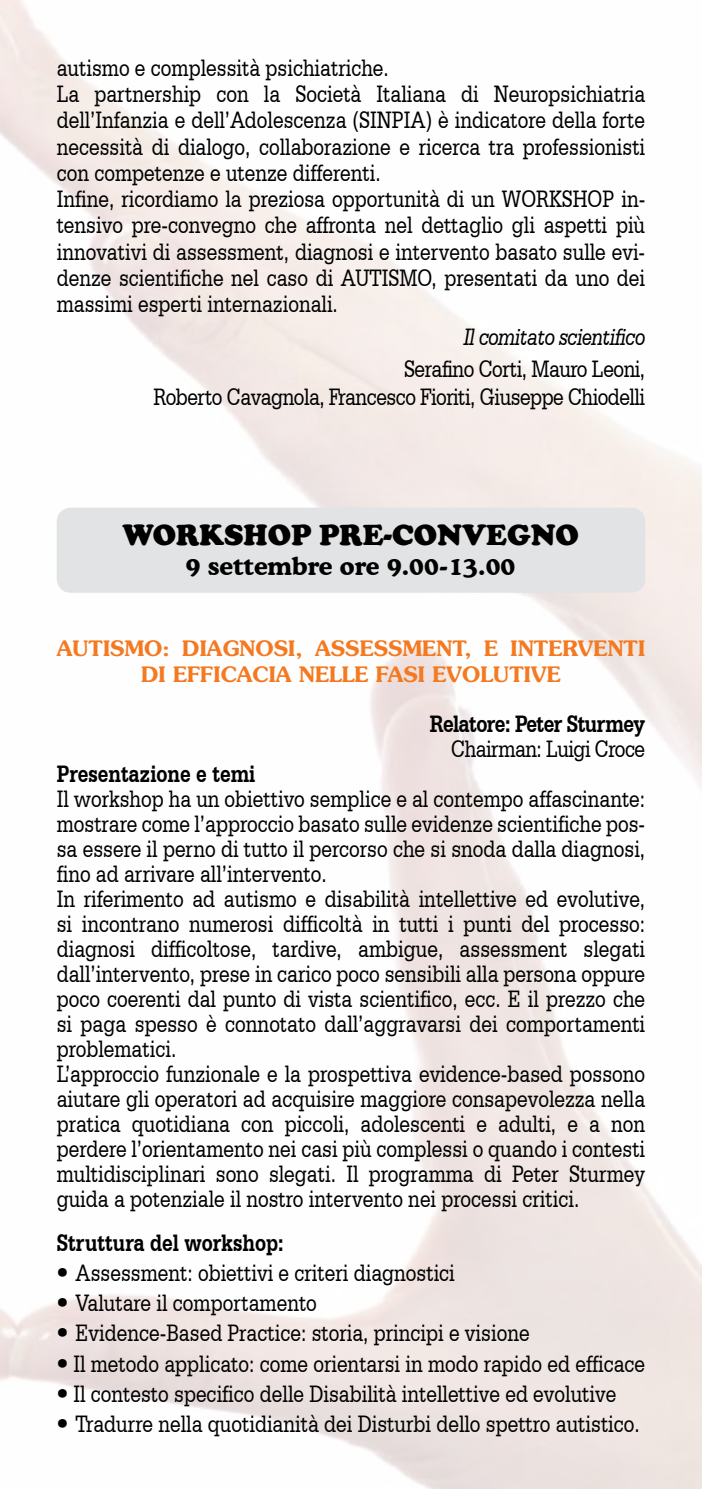
<style>
.page{position:relative;width:702px;height:1489px;background:#fff}
.page>*{position:absolute;margin:0;border:0;box-sizing:border-box;transform-origin:0 0}
.t1{font:900 30px "Cooper";color:#000}
.t2{font:25px/25px "Serifa BT";color:#000;scale:.8 1}
.t3{font:25px/27.5px "Serifa BT";letter-spacing:-.025em;color:#000;text-align:right;scale:.8 1}
.t4{font:700 25px "Cooper BT";color:#000}
.t5{font:italic 25px "Serifa BT";letter-spacing:-.025em;color:#000;scale:.8 1}
.t6{font:700 25px "Serifa BT";letter-spacing:-.02em;color:#000;scale:.8 1}
.t7{font:700 25px "Serifa BT";color:#000;scale:.8 1}
.t8{font:600 21.25px/25.5px "Souvenir";color:#f47920;text-align:center}
.s1{font-weight:700}
.s2{font-family:"Souvenir"}
</style>
<div class="page">
<div style="left:57px;top:507px;width:588px;height:85px;background:#e2e3e4;border-radius:14px"></div>
<p class="t2" style="left:57px;top:54px;width:737px;line-height:26.2px">autismo e complessità psichiatriche.<br>La partnership con la Società Italiana di Neuropsichiatria dell’Infanzia e dell’Adolescenza (SINPIA) è indicatore della forte necessità di dialogo, collaborazione e ricerca tra professionisti con competenze e utenze differenti.<br>Infine, ricordiamo la preziosa opportunità di un WORKSHOP in&shy;tensivo pre-convegno che affronta nel dettaglio gli aspetti più innovativi di assessment, diagnosi e intervento basato sulle evi&shy;denze scientifiche nel caso di AUTISMO, presentati da uno dei massimi esperti internazionali.</p>
<p class="t5" style="left:463px;top:321px;width:229px">Il comitato scientifico</p>
<p class="t3" style="left:153px;top:355px;width:616px">Serafino Corti, Mauro Leoni,<br>Roberto Cavagnola, Francesco Fioriti, Giuseppe Chiodelli</p>
<p class="t1" style="left:122px;top:517px;width:294px">WORKSHOP PRE-CONVE</p>
<p class="t1" style="left:507px;top:517px;width:49px">GNO</p>
<p class="t4" style="left:186px;top:550px;width:331px">9 settembre ore 9.00-13.00</p>
<p class="t8" style="left:57px;top:636px;width:590px">AUTISMO: DIAGNOSI, ASSESSMENT, E INTERVENTI<br>DI EFFICACIA NELLE FASI EVOLUTIVE</p>
<p class="t6" style="left:430px;top:708px;width:270px">Relatore: Peter Sturmey</p>
<p class="t3" style="left:451px;top:734px;width:244px">Chairman: Luigi Croce</p>
<p class="t7" style="left:57px;top:758px;width:250px">Presentazione e temi</p>
<p class="t2" style="left:57px;top:785px;width:737px">Il workshop ha un obiettivo semplice e al contempo affascinante: mostrare come l’approccio basato sulle evidenze scientifiche pos&shy;sa essere il perno di tutto il percorso che si snoda dalla diagnosi, fino ad arrivare all’intervento.<br>In riferimento ad autismo e disabilità intellettive ed evolutive, si incontrano numerosi difficoltà in tutti i punti del processo: diagnosi difficoltose, tardive, ambigue, assessment slegati dall’intervento, prese in carico poco sensibili alla persona oppure poco coerenti dal punto di vista scientifico, ecc. E il prezzo che si paga spesso è connotato dall’aggravarsi dei comportamenti problematici.<br>L’approccio funzionale e la prospettiva evidence-based possono aiutare gli operatori ad acquisire maggiore consapevolezza nella pratica quotidiana con piccoli, adolescenti e adulti, e a non perdere l’orientamento nei casi più complessi o quando i contesti multidisciplinari sono slegati. Il programma di Peter Sturmey guida a potenziale il nostro intervento nei processi critici.</p>
<p class="t2" style="left:57px;top:1227px;width:737px;line-height:30px"><span class="s1">Struttura del workshop:<br></span><span class="s2">∙</span> Assessment: obiettivi e criteri diagnostici<br><span class="s2">∙</span> Valutare il comportamento<br><span class="s2">∙</span> Evidence-Based Practice: storia, principi e visione<br><span class="s2">∙</span> Il metodo applicato: come orientarsi in modo rapido ed efficace <span class="s2">∙</span> Il contesto specifico delle Disabilità intellettive ed evolutive<br><span class="s2">∙</span> Tradurre nella quotidianità dei Disturbi dello spettro autistico.</p>
</div>
